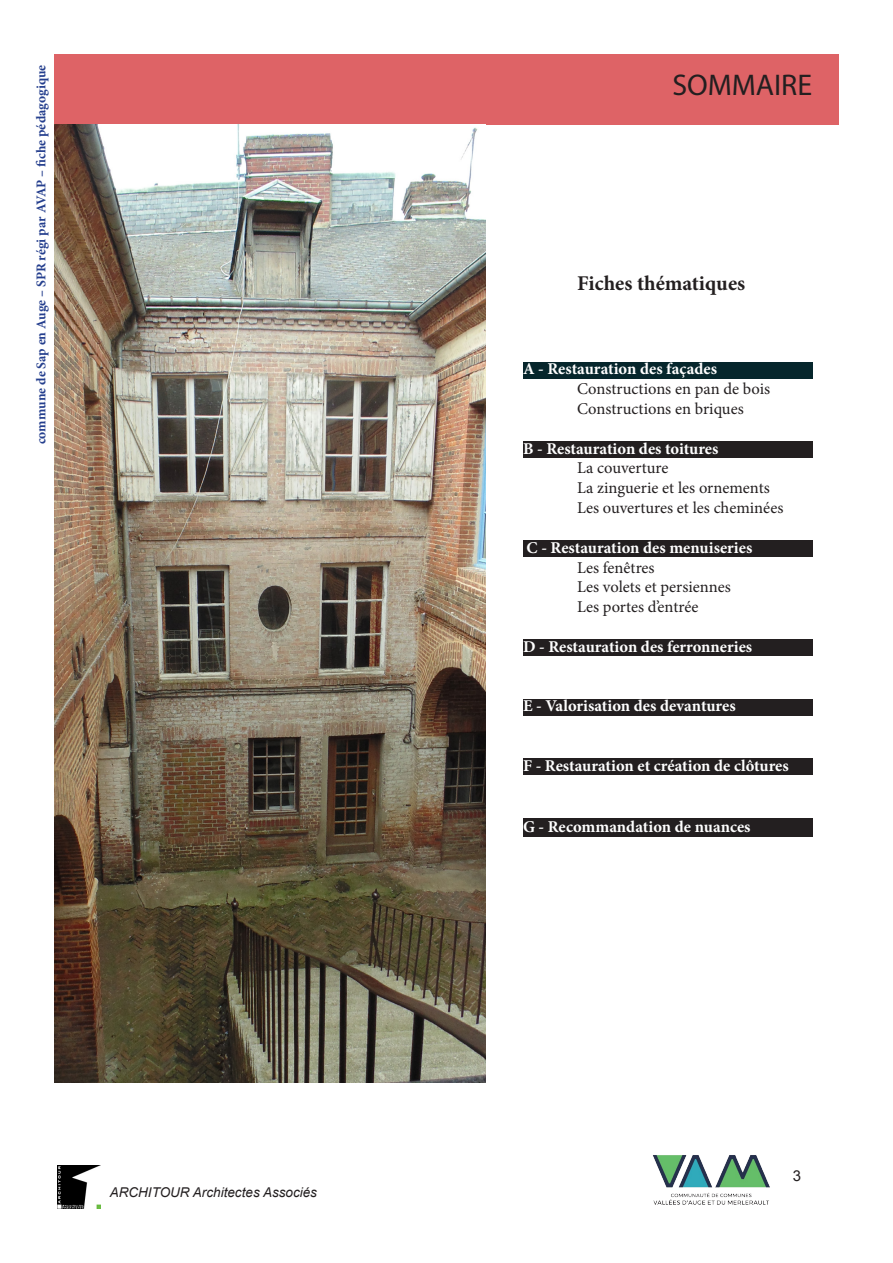
<style>
.page{position:relative;width:893px;height:1263px;background:#fff}
.page>*{position:absolute;margin:0;border:0;box-sizing:border-box;transform-origin:0 0}
.t1{font:30px "Myriad Pro";color:#231f20}
.t2{font:700 21px "Minion Pro";color:#231f20}
.t3{font:700 16.5px "Minion Pro";color:#fff}
.t4{font:16.5px "Minion Pro";color:#231f20}
.t5{font:15px "Arial";color:#231f20}
.Tittre{font:700 13.5px "Minion Pro";color:#253f8e}
.t6{font:italic 13.5px "Arial";color:#231f20}
</style>
<div class="page">
<div style="left:54px;top:54px;width:785px;height:70px;background:#de6366"></div>
<img style="left:653px;top:1155px;width:117px;height:50px">
<div style="left:523px;top:362px;width:289px;height:17px;background:#06262c"></div>
<div style="left:523px;top:442px;width:289px;height:16px;background:#231f20"></div>
<div style="left:523px;top:541px;width:289px;height:16px;background:#231f20"></div>
<div style="left:523px;top:640px;width:289px;height:16px;background:#231f20"></div>
<div style="left:523px;top:699px;width:289px;height:17px;background:#231f20"></div>
<div style="left:523px;top:758px;width:289px;height:17px;background:#231f20"></div>
<div style="left:523px;top:819px;width:289px;height:18px;background:#231f20"></div>
<img style="left:57px;top:1165px;width:44px;height:44px">
<img style="left:54px;top:124px;width:432px;height:958px">
<p class="Tittre" style="left:32px;top:444px;width:381px;rotate:-90deg">commune de Sap en Auge – SPR régi par AVAP – fiche pédagogique</p>
<p class="t6" style="left:110px;top:1184px;width:209px">ARCHITOUR Architectes Associés</p>
<p class="t1" style="left:672px;top:66px;width:141px">SOMMAIRE</p>
<p class="t2" style="left:577px;top:268px;width:170px">Fiches thématiques</p>
<p class="t3" style="left:523px;top:358px;width:195px">A - Restauration des façades</p>
<p class="t4" style="left:577px;top:378px;width:195px">Constructions en pan de bois</p>
<p class="t4" style="left:577px;top:398px;width:168px">Constructions en briques</p>
<p class="t3" style="left:523px;top:437px;width:197px">B - Restauration des toitures</p>
<p class="t4" style="left:577px;top:457px;width:93px">La couverture</p>
<p class="t4" style="left:577px;top:477px;width:194px">La zinguerie et les ornements</p>
<p class="t4" style="left:577px;top:497px;width:208px">Les ouvertures et les cheminées</p>
<p class="t3" style="left:527px;top:536px;width:227px">C - Restauration des menuiseries</p>
<p class="t4" style="left:577px;top:556px;width:79px">Les fenêtres</p>
<p class="t4" style="left:577px;top:576px;width:155px">Les volets et persiennes</p>
<p class="t4" style="left:577px;top:596px;width:123px">Les portes d’entrée</p>
<p class="t3" style="left:523px;top:635px;width:231px">D - Restauration des ferronneries</p>
<p class="t3" style="left:523px;top:694px;width:214px">E - Valorisation des devantures</p>
<p class="t3" style="left:523px;top:754px;width:267px">F - Restauration et création de clôtures</p>
<p class="t3" style="left:523px;top:815px;width:229px">G - Recommandation de nuances</p>
<p class="t5" style="left:793px;top:1165px;width:10px">3</p>
</div>
